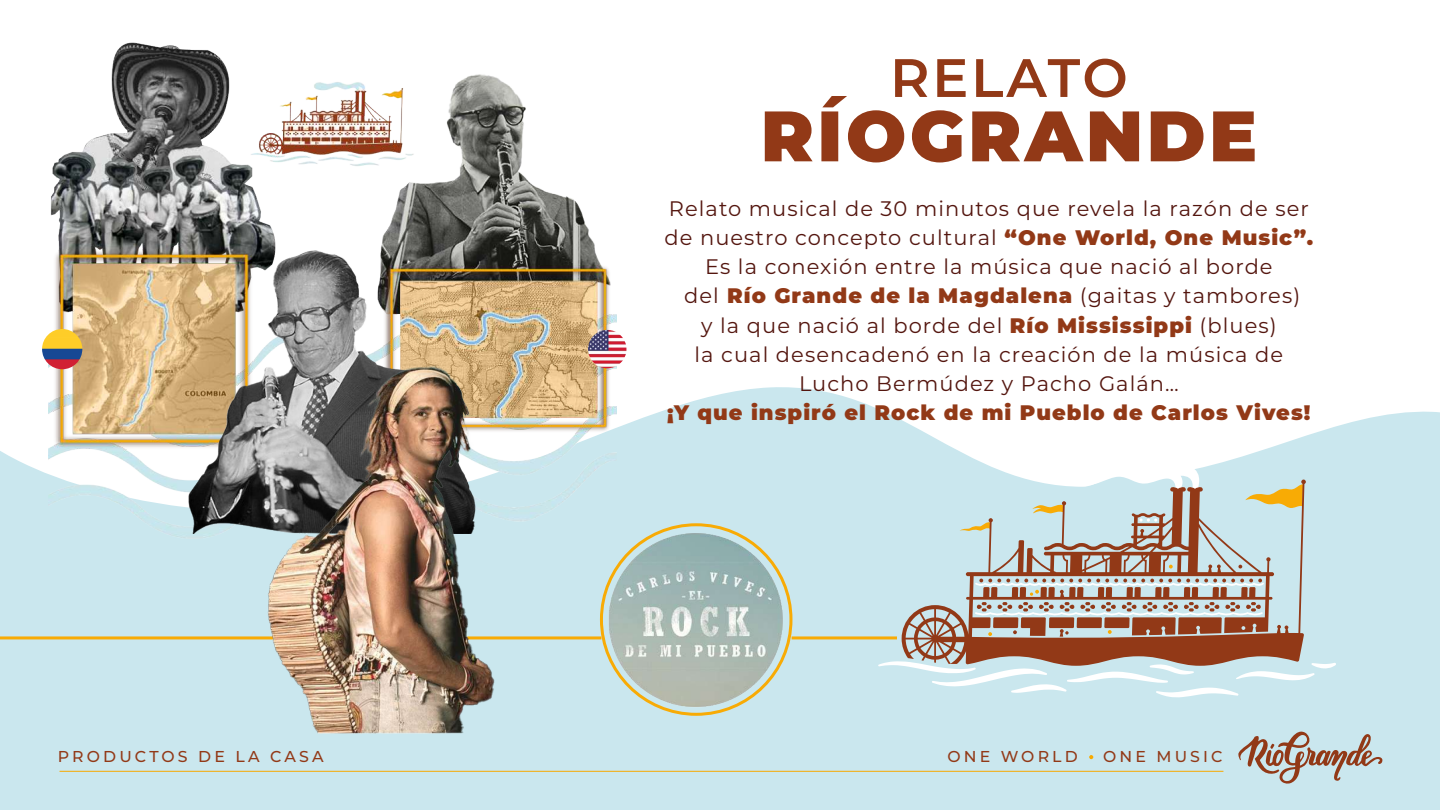
<style>
.page{position:relative;width:1440px;height:810px;background:#cae7ee}
.page>*{position:absolute;margin:0;border:0;box-sizing:border-box;transform-origin:0 0}
.t1{font:900 71.25px "Montserrat";letter-spacing:.05em;color:#923917}
.t2{font:600 54px "Montserrat";letter-spacing:.05em;color:#923917}
.t3{font:21px/29.2px "Montserrat";letter-spacing:.05em;color:#54160f;text-align:center}
.t4{font:900 21px "Montserrat";letter-spacing:.05em;color:#923917}
.t5{font:500 15.75px "Montserrat";letter-spacing:.2em;color:#923917}
.s1{font-weight:900;color:#923917}
</style>
<div class="page">
<svg style="left:0;top:324px;width:1440px;height:203px;fill:#fff"></svg>
<div style="left:0;top:0;width:1440px;height:324px;background:#fff"></div>
<svg style="left:1238px;top:731px;width:144px;height:53px"></svg>
<svg style="left:1089px;top:755px;width:4px;height:4px"></svg>
<hr style="left:60px;top:771px;width:1163px;height:1px;background:#f8aa00">
<svg style="left:1055px;top:462px;width:149px;height:18px;background:#fbfdfd"></svg>
<svg style="left:878px;top:661px;width:458px;height:37px"></svg>
<svg style="left:902px;top:480px;width:404px;height:186px"></svg>
<svg style="left:1238px;top:565px;width:4px;height:4px"></svg>
<svg style="left:975px;top:579px;width:289px;height:17px"></svg>
<svg style="left:975px;top:602px;width:288px;height:35px"></svg>
<img style="left:595px;top:527px;width:197px;height:189px">
<hr style="left:467px;top:636px;width:134px;height:3px;background:#f8ab05">
<hr style="left:0;top:636px;width:273px;height:3px;background:#f8ab05">
<hr style="left:792px;top:636px;width:105px;height:3px;background:#f8ab05">
<img style="left:48px;top:42px;width:569px;height:516px">
<img style="left:42px;top:329px;width:40px;height:40px;border-radius:20px">
<img style="left:588px;top:330px;width:38px;height:38px;border-radius:19px">
<img style="left:189px;top:250px;width:287px;height:284px">
<img style="left:251px;top:349px;width:264px;height:385px">
<h2 class="t2" style="left:890px;top:40px;width:239px">RELATO</h2>
<h1 class="t1" style="left:761px;top:83px;width:498px">RÍOGRANDE</h1>
<p class="t3" style="left:665px;top:193px;width:650px">Relato musical de 30 minutos que revela la razón de ser de nuestro concepto cultural <span class="s1">“One World, One Music”.<br></span>Es la conexión entre la música que nació al borde<br>del <span class="s1">Río Grande de la Magdalena</span> (gaitas y tambores)<br>y la que nació al borde del <span class="s1">Río Mississippi</span> (blues)<br>la cual desencadenó en la creación de la música de Lucho Bermúdez y Pacho Galán…</p>
<p class="t4" style="left:667px;top:397px;width:645px">¡Y que inspiró el Rock de mi Pueblo de Carlos Vives!</p>
<p class="t5" style="left:58px;top:746px;width:267px">PRODUCTOS DE LA CASA</p>
<p class="t5" style="left:947px;top:746px;width:132px">ONE WORLD</p>
<p class="t5" style="left:1103px;top:746px;width:121px">ONE MUSIC</p>
</div>
